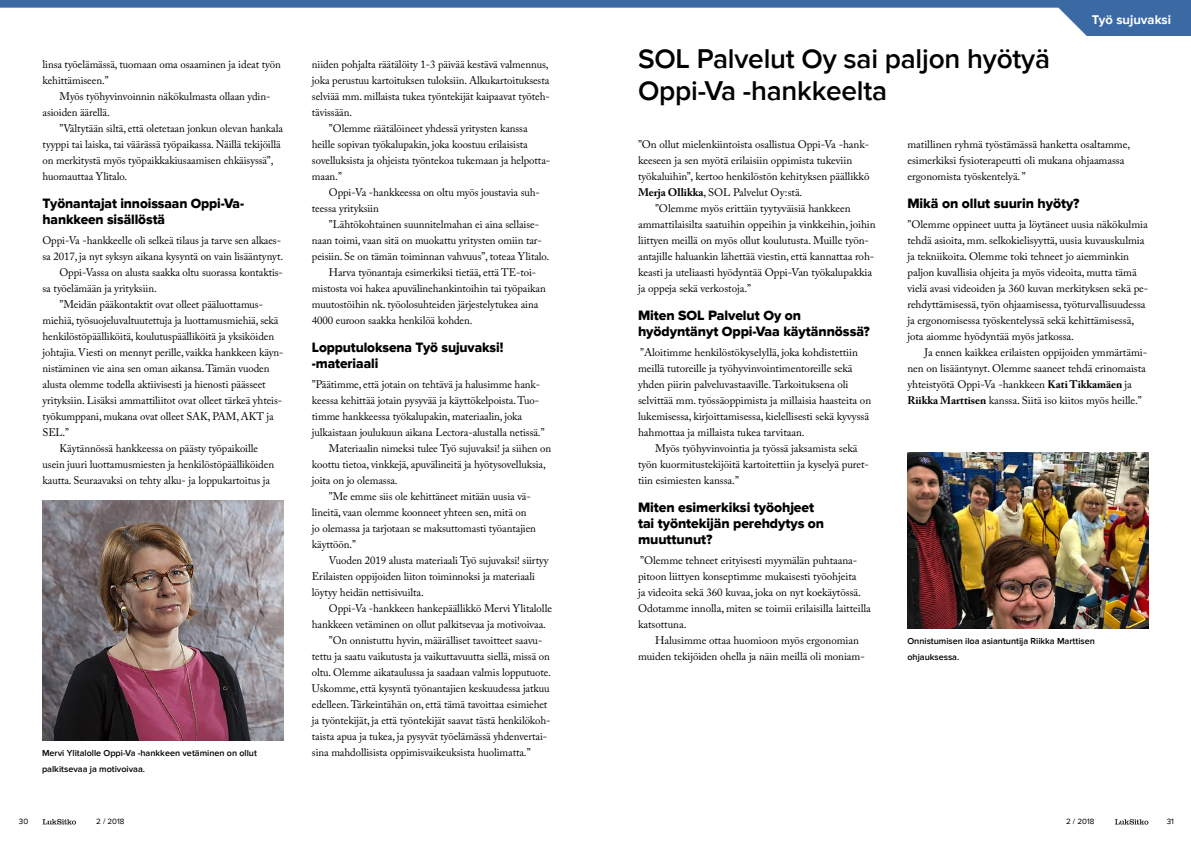
<style>
.page{position:relative;width:1191px;height:842px;background:#fff}
.page>*{position:absolute;margin:0;border:0;box-sizing:border-box;transform-origin:0 0}
.t1{font:600 28px/32px "Proxima Nova";letter-spacing:-.01em;color:#000}
.t2{font:14px/16px "Proxima Nova Extrabld";letter-spacing:-.005em;color:#000}
.t3{font:700 13px "Proxima Nova";color:#fff}
.t4{font:11px/16px "Adobe Caslon Pro";letter-spacing:-.005em;color:#000}
.t5{font:600 9px/16px "Proxima Nova";color:#000}
.t6{font:8px "Proxima Nova";color:#000}
.s1{font-weight:700}
</style>
<div class="page">
<svg style="left:43px;top:819px;width:33px;height:5px"></svg>
<svg style="left:1115px;top:819px;width:33px;height:6px"></svg>
<svg style="left:0;top:0;width:1191px;height:36px"></svg>
<img style="left:42px;top:500px;width:242px;height:240px">
<img style="left:907px;top:452px;width:241px;height:176px">
<p class="t4" style="left:43px;top:56px;width:240px">linsa työelämässä, tuomaan oma osaaminen ja ideat työn kehittämiseen.”</p>
<p class="t4" style="left:43px;top:88px;width:229px;text-indent:17px">Myös työhyvinvoinnin näkökulmasta ollaan ydin&shy;asioiden äärellä.</p>
<p class="t4" style="left:43px;top:120px;width:242px;text-indent:17px">”Vältytään siltä, että oletetaan jonkun olevan hankala tyyppi tai laiska, tai väärässä työpaikassa. Näillä tekijöillä on merkitystä myös työpaikkakiusaamisen ehkäisyssä”, huomauttaa Ylitalo.</p>
<p class="t2" style="left:43px;top:196px;width:203px">Työnantajat innoissaan Oppi-Va&shy;hankkeen sisällöstä</p>
<p class="t4" style="left:43px;top:232px;width:240px">Oppi-Va -hankkeelle oli selkeä tilaus ja tarve sen alkaes-</p>
<p class="t4" style="left:43px;top:248px;width:242px">sa 2017, ja nyt syksyn aikana kysyntä on vain lisääntynyt.</p>
<p class="t4" style="left:60px;top:264px;width:225px">Oppi-Vassa on alusta saakka oltu suorassa kontaktis-</p>
<p class="t4" style="left:43px;top:280px;width:116px">sa työelämään ja yrityksiin.</p>
<p class="t4" style="left:60px;top:296px;width:205px">”Meidän pääkontaktit ovat olleet pääluottamus-</p>
<p class="t4" style="left:43px;top:312px;width:237px">miehiä, työsuojeluvaltuutettuja ja luottamusmiehiä, sekä</p>
<p class="t4" style="left:43px;top:328px;width:233px">henkilöstöpäälliköitä, koulutuspäälliköitä ja yksiköiden</p>
<p class="t4" style="left:43px;top:344px;width:242px">johtajia. Viesti on mennyt perille, vaikka hankkeen käyn-</p>
<p class="t4" style="left:43px;top:360px;width:228px">nistäminen vie aina sen oman aikansa. Tämän vuoden</p>
<p class="t4" style="left:43px;top:376px;width:225px">alusta olemme todella aktiivisesti ja hienosti päässeet</p>
<p class="t4" style="left:43px;top:392px;width:241px">yrityksiin. Lisäksi ammattiliitot ovat olleet tärkeä yhteis-</p>
<p class="t4" style="left:43px;top:408px;width:233px">työkumppani, mukana ovat olleet SAK, PAM, AKT ja</p>
<p class="t4" style="left:43px;top:424px;width:28px">SEL.”</p>
<p class="t4" style="left:60px;top:440px;width:200px">Käytännössä hankkeessa on päästy työpaikoille</p>
<p class="t4" style="left:43px;top:456px;width:233px">usein juuri luottamusmiesten ja henkilöstöpäälliköiden</p>
<p class="t4" style="left:43px;top:472px;width:229px">kautta. Seuraavaksi on tehty alku- ja loppukartoitus ja</p>
<p class="t5" style="left:42px;top:745px;width:216px">Mervi Ylitalolle Oppi-Va -hankkeen vetäminen on ollut palkitsevaa ja motivoivaa.</p>
<p class="t4" style="left:312px;top:56px;width:238px">niiden pohjalta räätälöity 1-3 päivää kestävä valmennus,</p>
<p class="t4" style="left:312px;top:72px;width:239px">joka perustuu kartoituksen tuloksiin. Alkukartoituksesta</p>
<p class="t4" style="left:312px;top:88px;width:239px">selviää mm. millaista tukea työntekijät kaipaavat työteh-</p>
<p class="t4" style="left:312px;top:104px;width:42px">tävissään.</p>
<p class="t4" style="left:329px;top:120px;width:200px">”Olemme räätälöineet yhdessä yritysten kanssa</p>
<p class="t4" style="left:312px;top:136px;width:217px">heille sopivan työkalupakin, joka koostuu erilaisista</p>
<p class="t4" style="left:312px;top:152px;width:240px">sovelluksista ja ohjeista työntekoa tukemaan ja helpotta-</p>
<p class="t4" style="left:312px;top:168px;width:31px">maan.”</p>
<p class="t4" style="left:329px;top:184px;width:212px">Oppi-Va -hankkeessa on oltu myös joustavia suh-</p>
<p class="t4" style="left:312px;top:200px;width:68px">teessa yrityksiin</p>
<p class="t4" style="left:329px;top:216px;width:212px">”Lähtökohtainen suunnitelmahan ei aina sellaise-</p>
<p class="t4" style="left:312px;top:232px;width:231px">naan toimi, vaan sitä on muokattu yritysten omiin tar-</p>
<p class="t4" style="left:312px;top:248px;width:239px">peisiin. Se on tämän toiminnan vahvuus”, toteaa Ylitalo.</p>
<p class="t4" style="left:329px;top:264px;width:209px">Harva työnantaja esimerkiksi tietää, että TE-toi-</p>
<p class="t4" style="left:312px;top:280px;width:235px">mistosta voi hakea apuvälinehankintoihin tai työpaikan</p>
<p class="t4" style="left:312px;top:296px;width:228px">muutostöihin nk. työolosuhteiden järjestelytukea aina</p>
<p class="t4" style="left:312px;top:312px;width:162px">4000 euroon saakka henkilöä kohden.</p>
<p class="t2" style="left:312px;top:340px;width:193px">Lopputuloksena Työ sujuvaksi! -materiaali</p>
<p class="t4" style="left:312px;top:376px;width:230px">”Päätimme, että jotain on tehtävä ja halusimme hank-</p>
<p class="t4" style="left:312px;top:392px;width:229px">keessa kehittää jotain pysyvää ja käyttökelpoista. Tuo-</p>
<p class="t4" style="left:312px;top:408px;width:212px">timme hankkeessa työkalupakin, materiaalin, joka</p>
<p class="t4" style="left:312px;top:424px;width:234px">julkaistaan joulukuun aikana Lectora-alustalla netissä.”</p>
<p class="t4" style="left:329px;top:440px;width:224px">Materiaalin nimeksi tulee Työ sujuvaksi! ja siihen on</p>
<p class="t4" style="left:312px;top:456px;width:235px">koottu tietoa, vinkkejä, apuvälineitä ja hyötysovelluksia,</p>
<p class="t4" style="left:312px;top:472px;width:87px">joita on jo olemassa.</p>
<p class="t4" style="left:329px;top:488px;width:203px">”Me emme siis ole kehittäneet mitään uusia vä-</p>
<p class="t4" style="left:312px;top:504px;width:216px">lineitä, vaan olemme koonneet yhteen sen, mitä on</p>
<p class="t4" style="left:312px;top:520px;width:225px">jo olemassa ja tarjotaan se maksuttomasti työantajien</p>
<p class="t4" style="left:312px;top:536px;width:46px">käyttöön.”</p>
<p class="t4" style="left:329px;top:552px;width:221px">Vuoden 2019 alusta materiaali Työ sujuvaksi! siirtyy</p>
<p class="t4" style="left:312px;top:568px;width:224px">Erilaisten oppijoiden liiton toiminnoksi ja materiaali</p>
<p class="t4" style="left:312px;top:584px;width:113px">löytyy heidän nettisivuilta.</p>
<p class="t4" style="left:329px;top:600px;width:224px">Oppi-Va -hankkeen hankepäällikkö Mervi Ylitalolle</p>
<p class="t4" style="left:312px;top:616px;width:236px">hankkeen vetäminen on ollut palkitsevaa ja motivoivaa.</p>
<p class="t4" style="left:329px;top:632px;width:215px">”On onnistuttu hyvin, määrälliset tavoitteet saavu-</p>
<p class="t4" style="left:312px;top:648px;width:239px">tettu ja saatu vaikutusta ja vaikuttavuutta siellä, missä on</p>
<p class="t4" style="left:312px;top:664px;width:240px">oltu. Olemme aikataulussa ja saadaan valmis lopputuote.</p>
<p class="t4" style="left:312px;top:680px;width:239px">Uskomme, että kysyntä työnantajien keskuudessa jatkuu</p>
<p class="t4" style="left:312px;top:696px;width:237px">edelleen. Tärkeintähän on, että tämä tavoittaa esimiehet</p>
<p class="t4" style="left:312px;top:712px;width:240px">ja työntekijät, ja että työntekijät saavat tästä henkilökoh-</p>
<p class="t4" style="left:312px;top:728px;width:237px">taista apua ja tukea, ja pysyvät työelämässä yhdenvertai-</p>
<p class="t4" style="left:312px;top:744px;width:220px">sina mahdollisista oppimisvaikeuksista huolimatta.”</p>
<p class="t3" style="left:1091px;top:13px;width:81px">Työ sujuvaksi</p>
<h1 class="t1" style="left:638px;top:43px;width:413px">SOL Palvelut Oy sai paljon hyötyä<br>Oppi-Va -hankkeelta</h1>
<p class="t4" style="left:907px;top:136px;width:224px">matillinen ryhmä työstämässä hanketta osaltamme, esimerkiksi fysioterapeutti oli mukana ohjaamassa ergonomista työskentelyä. ”</p>
<p class="t2" style="left:907px;top:196px;width:174px">Mikä on ollut suurin hyöty?</p>
<p class="t4" style="left:907px;top:216px;width:242px">”Olemme oppineet uutta ja löytäneet uusia näkökulmia tehdä asioita, mm. selkokielisyyttä, uusia kuvauskulmia ja tekniikoita. Olemme toki tehneet jo aiemminkin paljon kuvallisia ohjeita ja myös videoita, mutta tämä vielä avasi videoiden ja 360 kuvan merkityksen sekä pe&shy;rehdyttämisessä, työn ohjaamisessa, työturvallisuudessa ja ergonomisessa työskentelyssä sekä kehittämisessä, jota aiomme hyödyntää myös jatkossa.</p>
<p class="t4" style="left:907px;top:344px;width:241px;text-indent:17px">Ja ennen kaikkea erilaisten oppijoiden ymmärtämi&shy;nen on lisääntynyt. Olemme saaneet tehdä erinomaista yhteistyötä Oppi-Va -hankkeen <span class="s1">Kati Tikkamäen</span> ja <span class="s1">Riikka Marttisen</span> kanssa. Siitä iso kiitos myös heille.”</p>
<p class="t4" style="left:638px;top:136px;width:233px">”On ollut mielenkiintoista osallistua Oppi-Va -hank-</p>
<p class="t4" style="left:638px;top:152px;width:216px">keeseen ja sen myötä erilaisiin oppimista tukeviin</p>
<p class="t4" style="left:638px;top:168px;width:233px">työkaluihin”, kertoo henkilöstön kehityksen päällikkö</p>
<p class="t4" style="left:638px;top:184px;width:166px"><span class="s1">Merja Ollikka</span>, SOL Palvelut Oy:stä.</p>
<p class="t4" style="left:655px;top:200px;width:197px">”Olemme myös erittäin tyytyväisiä hankkeen</p>
<p class="t4" style="left:638px;top:216px;width:239px">ammattilaisilta saatuihin oppeihin ja vinkkeihin, joihin</p>
<p class="t4" style="left:638px;top:232px;width:232px">liittyen meillä on myös ollut koulutusta. Muille työn-</p>
<p class="t4" style="left:638px;top:248px;width:238px">antajille haluankin lähettää viestin, että kannattaa roh-</p>
<p class="t4" style="left:638px;top:264px;width:235px">keasti ja uteliaasti hyödyntää Oppi-Van työkalupakkia</p>
<p class="t4" style="left:638px;top:280px;width:115px">ja oppeja sekä verkostoja.”</p>
<p class="t2" style="left:638px;top:308px;width:233px">Miten SOL Palvelut Oy on hyödyntänyt Oppi-Vaa käytännössä?</p>
<p class="t4" style="left:638px;top:344px;width:235px">”Aloitimme henkilöstökyselyllä, joka kohdistettiin meillä tutoreille ja työhyvinvointimentoreille sekä yhden piirin palveluvastaaville. Tarkoituksena oli selvittää mm. työssäoppimista ja millaisia haasteita on lukemisessa, kirjoittamisessa, kielellisesti sekä kyvyssä hahmottaa ja millaista tukea tarvitaan.</p>
<p class="t4" style="left:638px;top:440px;width:232px;text-indent:17px">Myös työhyvinvointia ja työssä jaksamista sekä työn kuormitustekijöitä kartoitettiin ja kyselyä puret&shy;tiin esimiesten kanssa.”</p>
<p class="t2" style="left:638px;top:500px;width:188px">Miten esimerkiksi työohjeet tai työntekijän perehdytys on muuttunut?</p>
<p class="t4" style="left:638px;top:552px;width:234px">”Olemme tehneet erityisesti myymälän puhtaana&shy;pitoon liittyen konseptimme mukaisesti työohjeita<br>ja videoita sekä 360 kuvaa, joka on nyt koekäytössä.<br>Odotamme innolla, miten se toimii erilaisilla laitteilla katsottuna.</p>
<p class="t4" style="left:638px;top:632px;width:228px;text-indent:17px">Halusimme ottaa huomioon myös ergonomian muiden tekijöiden ohella ja näin meillä oli moniam-</p>
<p class="t5" style="left:907px;top:633px;width:189px">Onnistumisen iloa asiantuntija Riikka Marttisen ohjauksessa.</p>
<p class="t6" style="left:19px;top:817px;width:11px">30</p>
<p class="t6" style="left:96px;top:817px;width:30px">2 / 2018</p>
<p class="t6" style="left:1066px;top:817px;width:30px">2 / 2018</p>
<p class="t6" style="left:1166px;top:817px;width:9px">31</p>
</div>
